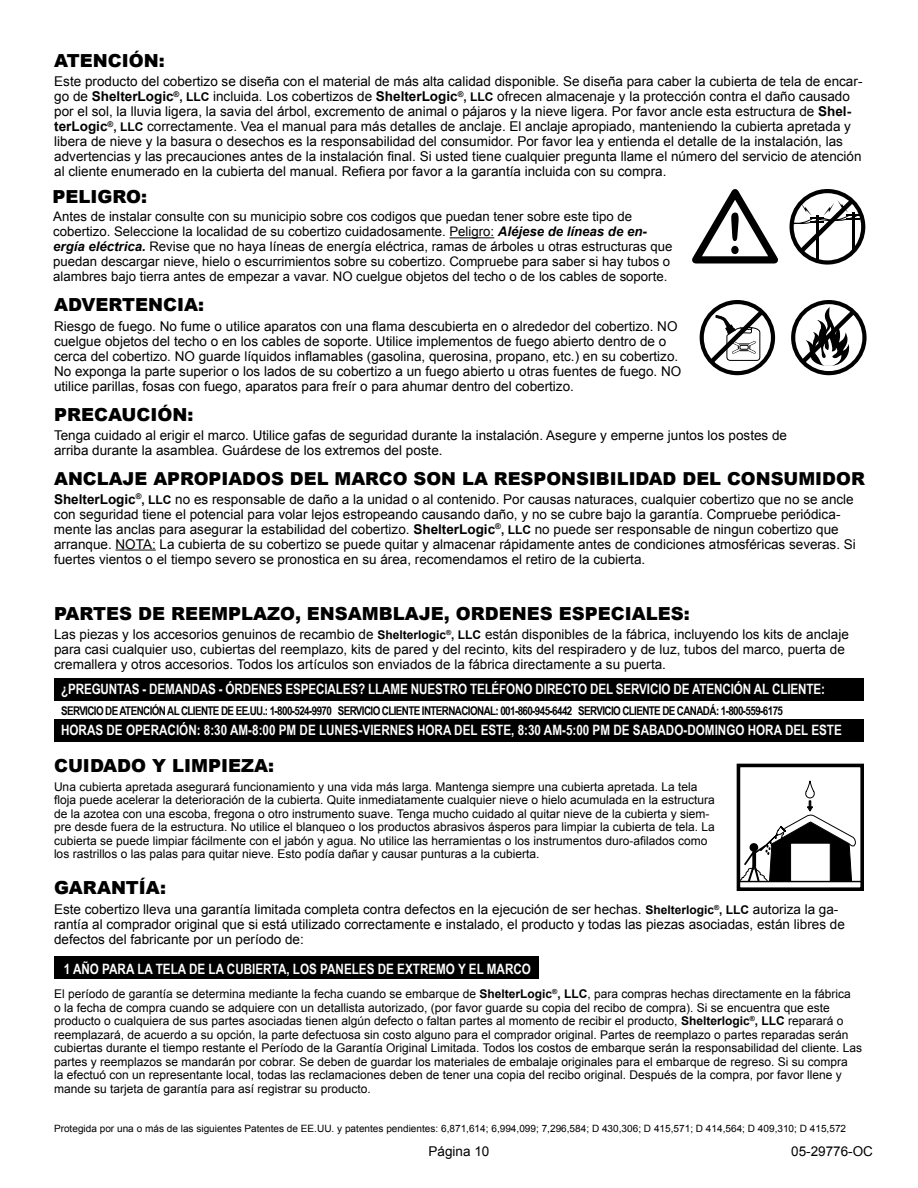
<style>
.page{position:relative;width:918px;height:1188px;background:#fff}
.page>*{position:absolute;margin:0;border:0;box-sizing:border-box;transform-origin:0 0}
.t1{font:900 18px "Arial";color:#000}
.t2{font:900 17.85px "Arial";color:#000}
.t3{font:700 14.25px "Arial Narrow";color:#fff}
.t4{font:13.5px/15px "Arial";color:#000}
.t5{font:13.2px/15px "Arial";color:#000}
.t6{font:12px/13.5px "Arial";color:#000}
.t7{font:700 12px "Arial Narrow";letter-spacing:-.05em;color:#000}
.t8{font:10.05px "Arial";color:#000}
.s1{font-weight:700}
.s2{font-weight:700;font-size:12px}
.s3{font-weight:700;font-style:italic}
</style>
<div class="page">
<hr style="left:116px;top:550px;width:40px;height:1px;background:#000">
<hr style="left:450px;top:237px;width:44px;height:1px;background:#000">
<div style="left:54px;top:956px;width:484px;height:22px;background:#000"></div>
<div style="left:54px;top:719px;width:810px;height:23px;background:#000"></div>
<div style="left:54px;top:679px;width:810px;height:22px;background:#000"></div>
<svg style="left:791px;top:300px;width:76px;height:75px"></svg>
<svg style="left:700px;top:300px;width:75px;height:75px"></svg>
<svg style="left:692px;top:189px;width:173px;height:76px"></svg>
<div style="left:737px;top:764px;width:127px;height:127px;border:4px solid #000"></div>
<hr style="left:739px;top:881px;width:122px;height:1px;background:#000">
<svg style="left:739px;top:779px;width:116px;height:102px"></svg>
<h1 class="t1" style="left:54px;top:50px;width:112px">ATENCIÓN:</h1>
<p class="t4" style="left:54px;top:74px;width:810px">Este producto del cobertizo se diseña con el material de más alta calidad disponible. Se diseña para caber la cubierta de tela de encar&shy;go de <span class="s1">ShelterLogic</span><sup>®</sup><span class="s2">, LLC</span> incluida. Los cobertizos de <span class="s1">ShelterLogic</span><sup>®</sup><span class="s2">, LLC</span> ofrecen almacenaje y la protección contra el daño causado por el sol, la lluvia ligera, la savia del árbol, excremento de animal o pájaros y la nieve ligera. Por favor ancle esta estructura de <span class="s1">Shel&shy;terLogic</span><sup>®</sup><span class="s2">, LLC</span> correctamente. Vea el manual para más detalles de anclaje. El anclaje apropiado, manteniendo la cubierta apretada y libera de nieve y la basura o desechos es la responsabilidad del consumidor. Por favor lea y entienda el detalle de la instalación, las advertencias y las precauciones antes de la instalación final. Si usted tiene cualquier pregunta llame el número del servicio de atención al cliente enumerado en la cubierta del manual. Refiera por favor a la garantía incluida con su compra.</p>
<h1 class="t1" style="left:52px;top:187px;width:96px">PELIGRO:</h1>
<p class="t5" style="left:53px;top:209px;width:621px">Antes de instalar consulte con su municipio sobre cos codigos que puedan tener sobre este tipo de cobertizo. Seleccione la localidad de su cobertizo cuidadosamente. Peligro: <span class="s3">Aléjese de líneas de en&shy;ergía eléctrica.</span> Revise que no haya líneas de energía eléctrica, ramas de árboles u otras estructuras que puedan descargar nieve, hielo o escurrimientos sobre su cobertizo. Compruebe para saber si hay tubos o alambres bajo tierra antes de empezar a vavar. NO cuelgue objetos del techo o de los cables de soporte.</p>
<h1 class="t1" style="left:54px;top:295px;width:152px">ADVERTENCIA:</h1>
<p class="t4" style="left:54px;top:319px;width:629px">Riesgo de fuego. No fume o utilice aparatos con una flama descubierta en o alrededor del cobertizo. NO cuelgue objetos del techo o en los cables de soporte. Utilice implementos de fuego abierto dentro de o cerca del cobertizo. NO guarde líquidos inflamables (gasolina, querosina, propano, etc.) en su cobertizo.<br>No exponga la parte superior o los lados de su cobertizo a un fuego abierto u otras fuentes de fuego. NO utilice parillas, fosas con fuego, aparatos para freír o para ahumar dentro del cobertizo.</p>
<h1 class="t1" style="left:54px;top:405px;width:141px">PRECAUCIÓN:</h1>
<p class="t4" style="left:54px;top:428px;width:735px">Tenga cuidado al erigir el marco. Utilice gafas de seguridad durante la instalación. Asegure y emperne juntos los postes de arriba durante la asamblea. Guárdese de los extremos del poste.</p>
<h2 class="t2" style="left:54px;top:469px;width:812px">ANCLAJE APROPIADOS DEL MARCO SON LA RESPONSIBILIDAD DEL CONSUMIDOR</h2>
<p class="t4" style="left:54px;top:492px;width:803px"><span class="s1">ShelterLogic</span><sup>®</sup><span class="s2">, LLC</span> no es responsable de daño a la unidad o al contenido. Por causas naturaces, cualquier cobertizo que no se ancle con seguridad tiene el potencial para volar lejos estropeando causando daño, y no se cubre bajo la garantía. Compruebe periódica&shy;mente las anclas para asegurar la estabilidad del cobertizo. <span class="s1">ShelterLogic</span><sup>®</sup><span class="s2">, LLC</span> no puede ser responsable de ningun cobertizo que arranque. NOTA: La cubierta de su cobertizo se puede quitar y almacenar rápidamente antes de condiciones atmosféricas severas. Si fuertes vientos o el tiempo severo se pronostica en su área, recomendamos el retiro de la cubierta.</p>
<h1 class="t1" style="left:54px;top:604px;width:637px">PARTES DE REEMPLAZO, ENSAMBLAJE, ORDENES ESPECIALES:</h1>
<p class="t4" style="left:54px;top:627px;width:796px">Las piezas y los accesorios genuinos de recambio de <span class="s2">Shelterlogic</span><sup>®</sup><span class="s2">, LLC</span> están disponibles de la fábrica, incluyendo los kits de anclaje para casi cualquier uso, cubiertas del reemplazo, kits de pared y del recinto, kits del respiradero y de luz, tubos del marco, puerta de cremallera y otros accesorios. Todos los artículos son enviados de la fábrica directamente a su puerta.</p>
<p class="t3" style="left:61px;top:678px;width:765px">¿PREGUNTAS - DEMANDAS - ÓRDENES ESPECIALES? LLAME NUESTRO TELÉFONO DIRECTO DEL SERVICIO DE ATENCIÓN AL CLIENTE:</p>
<p class="t7" style="left:61px;top:702px;width:723px">SERVICIO DE ATENCIÓN AL CLIENTE DE EE.UU.: 1-800-524-9970 SERVICIO CLIENTE INTERNACIONAL: 001-860-945-6442 SERVICIO CLIENTE DE CANADÁ: 1-800-559-6175</p>
<p class="t3" style="left:61px;top:719px;width:782px">HORAS DE OPERACIÓN: 8:30 AM-8:00 PM DE LUNES-VIERNES HORA DEL ESTE, 8:30 AM-5:00 PM DE SABADO-DOMINGO HORA DEL ESTE</p>
<h1 class="t1" style="left:54px;top:755px;width:222px">CUIDADO Y LIMPIEZA:</h1>
<p class="t6" style="left:54px;top:780px;width:662px">Una cubierta apretada asegurará funcionamiento y una vida más larga. Mantenga siempre una cubierta apretada. La tela floja puede acelerar la deterioración de la cubierta. Quite inmediatamente cualquier nieve o hielo acumulada en la estructura de la azotea con una escoba, fregona o otro instrumento suave. Tenga mucho cuidado al quitar nieve de la cubierta y siem&shy;pre desde fuera de la estructura. No utilice el blanqueo o los productos abrasivos ásperos para limpiar la cubierta de tela. La cubierta se puede limpiar fácilmente con el jabón y agua. No utilice las herramientas o los instrumentos duro-afilados como los rastrillos o las palas para quitar nieve. Esto podía dañar y causar punturas a la cubierta.</p>
<h1 class="t1" style="left:54px;top:878px;width:113px">GARANTÍA:</h1>
<p class="t4" style="left:54px;top:902px;width:792px">Este cobertizo lleva una garantía limitada completa contra defectos en la ejecución de ser hechas. <span class="s2">Shelterlogic</span><sup>®</sup><span class="s2">, LLC</span> autoriza la ga&shy;rantía al comprador original que si está utilizado correctamente e instalado, el producto y todas las piezas asociadas, están libres de defectos del fabricante por un período de:</p>
<p class="t3" style="left:64px;top:958px;width:469px">1 AÑO PARA LA TELA DE LA CUBIERTA, LOS PANELES DE EXTREMO Y EL MARCO</p>
<p class="t6" style="left:54px;top:987px;width:810px">El período de garantía se determina mediante la fecha cuando se embarque de <span class="s1">ShelterLogic</span><sup>®</sup><span class="s1">, LLC</span>, para compras hechas directamente en la fábrica<br>o la fecha de compra cuando se adquiere con un detallista autorizado, (por favor guarde su copia del recibo de compra). Si se encuentra que este producto o cualquiera de sus partes asociadas tienen algún defecto o faltan partes al momento de recibir el producto, <span class="s1">Shelterlogic</span><sup>®</sup><span class="s1">, LLC</span> reparará o reemplazará, de acuerdo a su opción, la parte defectuosa sin costo alguno para el comprador original. Partes de reemplazo o partes reparadas serán cubiertas durante el tiempo restante el Período de la Garantía Original Limitada. Todos los costos de embarque serán la responsabilidad del cliente. Las partes y reemplazos se mandarán por cobrar. Se deben de guardar los materiales de embalaje originales para el embarque de regreso. Si su compra<br>la efectuó con un representante local, todas las reclamaciones deben de tener una copia del recibo original. Después de la compra, por favor llene y mande su tarjeta de garantía para así registrar su producto.</p>
<p class="t8" style="left:54px;top:1122px;width:794px">Protegida por una o más de las siguientes Patentes de EE.UU. y patentes pendientes: 6,871,614; 6,994,099; 7,296,584; D 430,306; D 415,571; D 414,564; D 409,310; D 415,572</p>
<p class="t4" style="left:429px;top:1144px;width:62px">Página 10</p>
<p class="t4" style="left:791px;top:1144px;width:83px">05-29776-OC</p>
</div>
